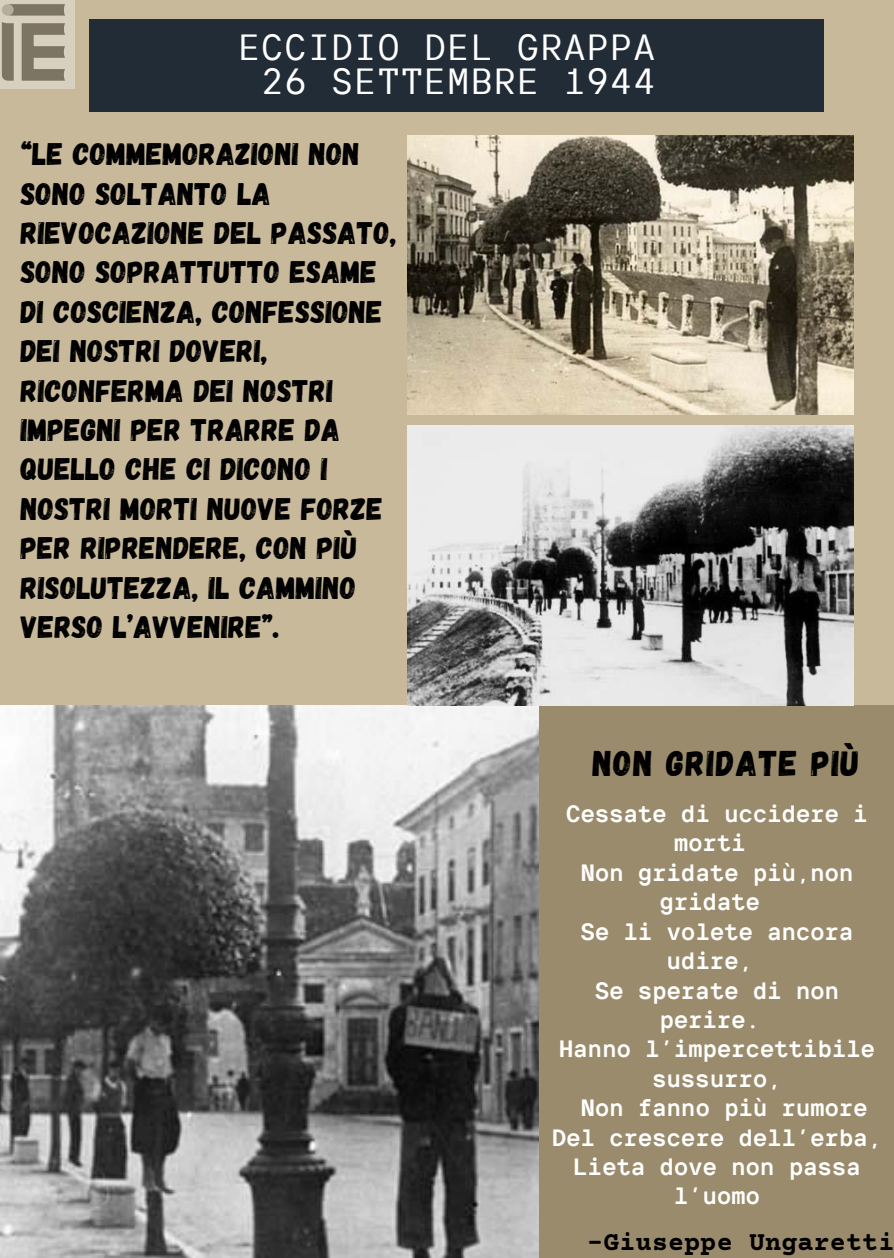
<style>
.page{position:relative;width:894px;height:1258px;background:#fff}
.page>*{position:absolute;margin:0;border:0;box-sizing:border-box;transform-origin:0 0}
.t1{font:36.3px "TT Interphases Mono";letter-spacing:.04em;color:#fff}
.t2{font:35.7px "Gagalin";letter-spacing:.04em;color:#000}
.t3{font:31.2px/39.3px "Gagalin";letter-spacing:.01em;color:#000}
.t4{font:700 26.4px "Courier Prime";letter-spacing:.01em;color:#000}
.t5{font:700 23.4px/29.4px "TT Interphases Mono";letter-spacing:.01em;color:#fff}
</style>
<div class="page">
<div style="left:0;top:0;width:893px;height:1258px;background:#c8b99b"></div>
<img style="left:0;top:705px;width:539px;height:553px">
<div style="left:539px;top:705px;width:354px;height:553px;background:#9a8b6c"></div>
<div style="left:89px;top:19px;width:734px;height:93px;background:#222c37"></div>
<img style="left:0;top:0;width:74px;height:89px">
<img style="left:407px;top:135px;width:446px;height:279px">
<img style="left:407px;top:426px;width:446px;height:279px">
<p class="t1" style="left:238px;top:25px;width:418px">ECCIDIO DEL GRAPPA</p>
<p class="t1" style="left:261px;top:59px;width:395px">26 SETTEMBRE 1944</p>
<p class="t3" style="left:21px;top:133px;width:377px">“LE COMMEMORAZIONI NON<br>SONO SOLTANTO LA<br>RIEVOCAZIONE DEL PASSATO,<br>SONO SOPRATTUTTO ESAME<br>DI COSCIENZA, CONFESSIONE<br>DEI NOSTRI DOVERI,<br>RICONFERMA DEI NOSTRI<br>IMPEGNI PER TRARRE DA<br>QUELLO CHE CI DICONO I<br>NOSTRI MORTI NUOVE FORZE<br>PER RIPRENDERE, CON PIÙ<br>RISOLUTEZZA, IL CAMMINO<br>VERSO L’AVVENIRE”.</p>
<p class="t2" style="left:592px;top:740px;width:268px">NON GRIDATE PIÙ</p>
<p class="t5" style="left:674px;top:799px;width:195px;text-indent:-108px">Cessate di uccidere i morti</p>
<p class="t5" style="left:659px;top:858px;width:195px;text-indent:-79px">Non gridate più,non gridate</p>
<p class="t5" style="left:666px;top:916px;width:188px;text-indent:-86px">Se li volete ancora udire,</p>
<p class="t5" style="left:659px;top:975px;width:181px;text-indent:-65px">Se sperate di non perire.</p>
<p class="t5" style="left:559px;top:1034px;width:317px;text-align:center">Hanno l’impercettibile sussurro,</p>
<p class="t5" style="left:580px;top:1093px;width:288px">Non fanno più rumore</p>
<p class="t5" style="left:552px;top:1122px;width:331px">Del crescere dell’erba,</p>
<p class="t5" style="left:573px;top:1152px;width:288px">Lieta dove non passa</p>
<p class="t5" style="left:674px;top:1181px;width:87px">l’uomo</p>
<p class="t4" style="left:587px;top:1229px;width:308px">-Giuseppe Ungaretti</p>
</div>
